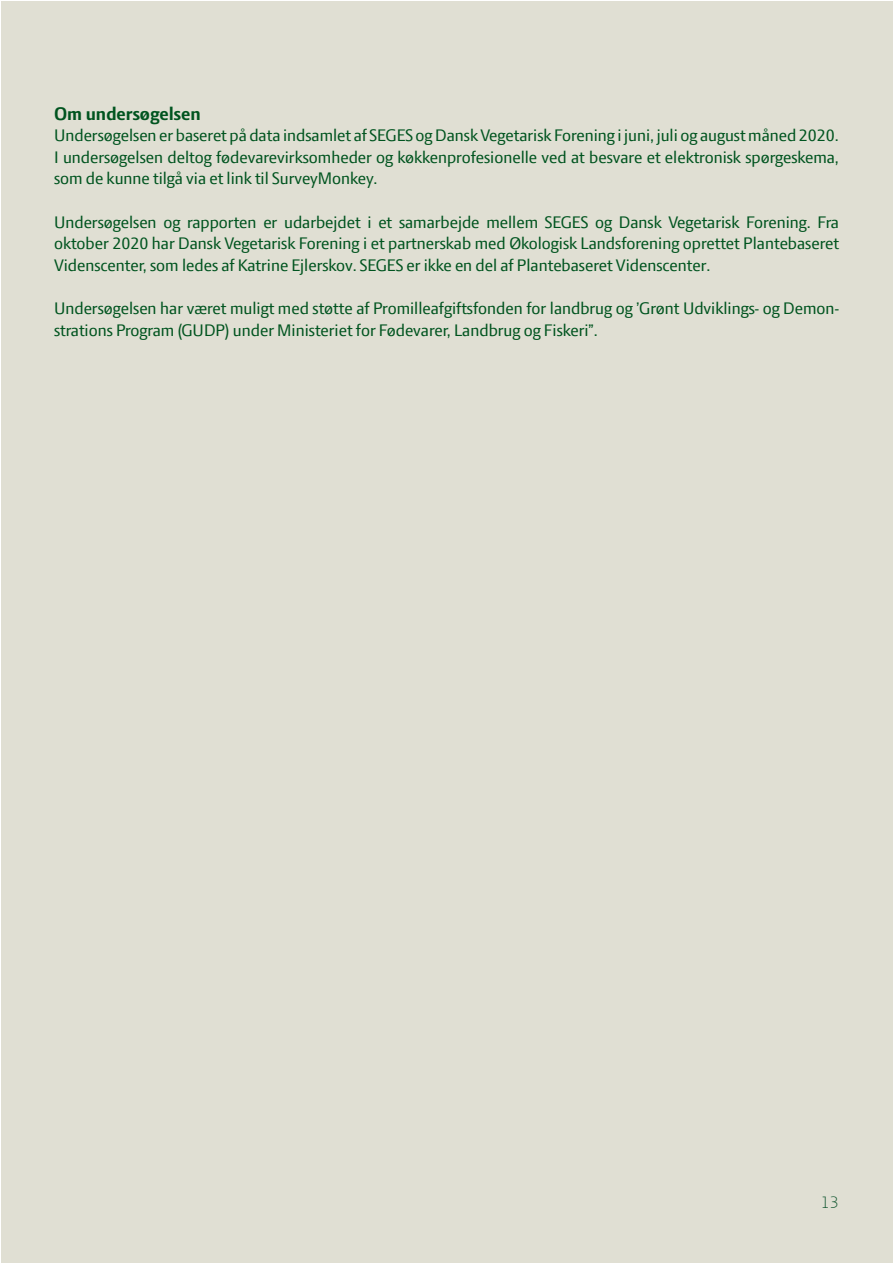
<style>
.page{position:relative;width:893px;height:1263px;background:#fff}
.page>*{position:absolute;margin:0;border:0;box-sizing:border-box;transform-origin:0 0}
.t1{font:700 19.5px "LF Press Sans";color:#00541f}
.t2{font:18px/21.6px "LF Press Sans";color:#00541f;text-align:justify}
.t3{font:300 18px "LF Press Sans";color:#085028}
</style>
<div class="page">
<div style="left:2px;top:2px;width:891px;height:1261px;background:#e0dfd3"></div>
<p class="t1" style="left:54px;top:102px;width:148px">Om undersøgelsen</p>
<p class="t2" style="left:54px;top:124px;width:786px">Undersøgelsen er baseret på data indsamlet af SEGES og Dansk Vegetarisk Forening i juni, juli og august måned 2020.<br>I undersøgelsen deltog fødevarevirksomheder og køkkenprofesionelle ved at besvare et elektronisk spørgeskema, som de kunne tilgå via et link til SurveyMonkey.</p>
<p class="t2" style="left:54px;top:211px;width:786px">Undersøgelsen og rapporten er udarbejdet i et samarbejde mellem SEGES og Dansk Vegetarisk Forening. Fra oktober 2020 har Dansk Vegetarisk Forening i et partnerskab med Økologisk Landsforening oprettet Plantebaseret Videnscenter, som ledes af Katrine Ejlerskov. SEGES er ikke en del af Plantebaseret Videnscenter.</p>
<p class="t2" style="left:54px;top:297px;width:786px">Undersøgelsen har været muligt med støtte af Promilleafgiftsfonden for landbrug og ’Grønt Udviklings- og Demon&shy;strations Program (GUDP) under Ministeriet for Fødevarer, Landbrug og Fiskeri”.</p>
<p class="t3" style="left:821px;top:1192px;width:19px">13</p>
</div>
